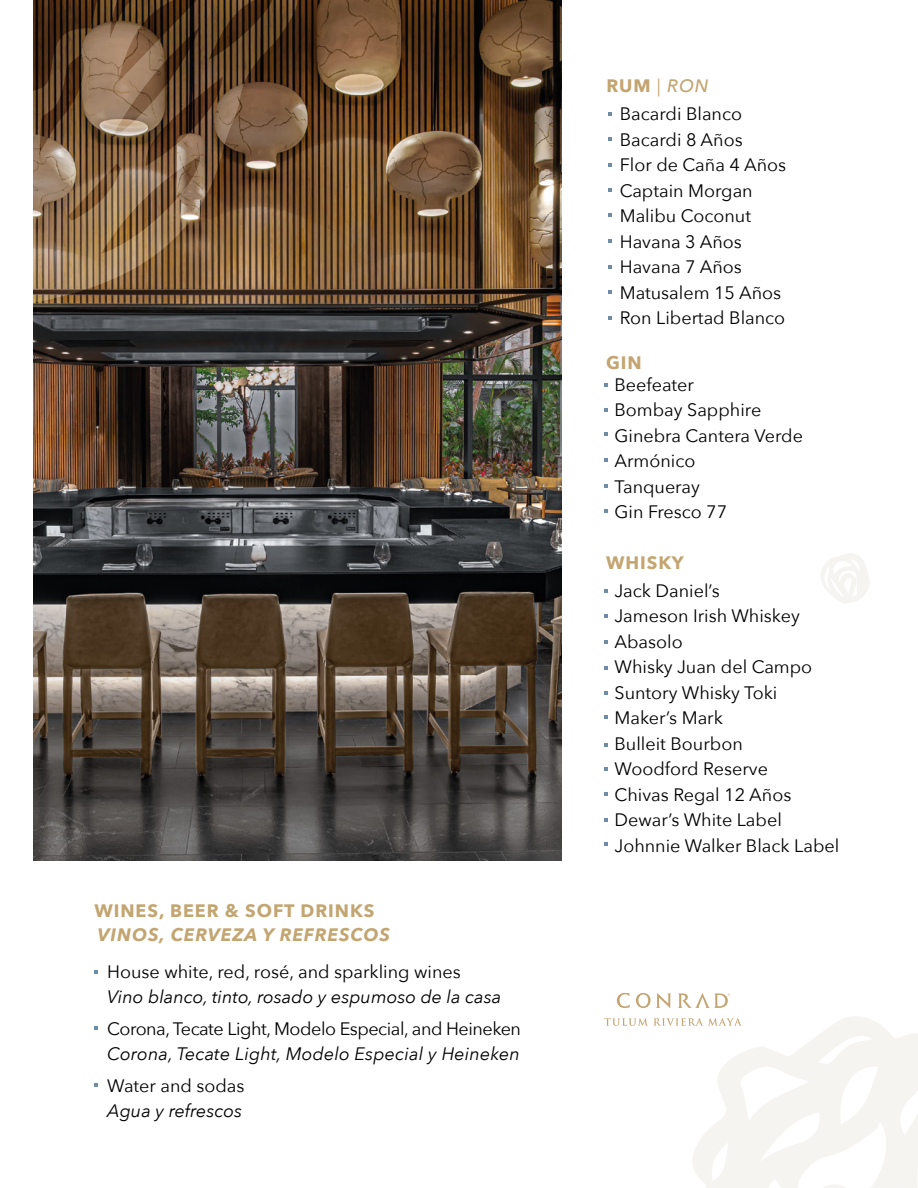
<style>
.page{position:relative;width:918px;height:1188px;background:#fff}
.page>*{position:absolute;margin:0;border:0;box-sizing:border-box;transform-origin:0 0}
.t1{font:18px/25.5px "Avenir Next";color:#000}
.t2{font:italic 18px "Avenir Next";color:#000}
.t3{font:18px "Avenir Next";letter-spacing:-.025em;color:#000}
.t4{font:700 18px "Avenir Next";letter-spacing:.05em;color:#c3a571}
.t5{font:italic 700 18px "Avenir Next";letter-spacing:.05em;color:#c3a571}
.s1{font-weight:400}
.s2{font-weight:500;font-style:italic}
</style>
<div class="page">
<svg style="left:617px;top:993px;width:13px;height:15px"></svg>
<svg style="left:636px;top:993px;width:35px;height:15px"></svg>
<svg style="left:678px;top:993px;width:52px;height:15px"></svg>
<svg style="left:604px;top:383px;width:4px;height:4px"></svg>
<svg style="left:604px;top:408px;width:4px;height:3px"></svg>
<svg style="left:604px;top:433px;width:4px;height:3px"></svg>
<svg style="left:604px;top:458px;width:4px;height:4px"></svg>
<svg style="left:604px;top:484px;width:4px;height:3px"></svg>
<svg style="left:604px;top:510px;width:4px;height:3px"></svg>
<svg style="left:608px;top:137px;width:3px;height:4px"></svg>
<svg style="left:608px;top:213px;width:3px;height:4px"></svg>
<svg style="left:608px;top:239px;width:3px;height:4px"></svg>
<svg style="left:608px;top:290px;width:3px;height:4px"></svg>
<svg style="left:608px;top:316px;width:3px;height:4px"></svg>
<svg style="left:95px;top:970px;width:3px;height:4px"></svg>
<svg style="left:95px;top:1026px;width:3px;height:4px"></svg>
<svg style="left:95px;top:1083px;width:3px;height:4px"></svg>
<svg style="left:604px;top:589px;width:4px;height:4px"></svg>
<svg style="left:604px;top:614px;width:4px;height:3px"></svg>
<svg style="left:604px;top:640px;width:4px;height:4px"></svg>
<svg style="left:604px;top:666px;width:4px;height:3px"></svg>
<svg style="left:604px;top:692px;width:4px;height:3px"></svg>
<svg style="left:604px;top:716px;width:4px;height:3px"></svg>
<svg style="left:604px;top:743px;width:4px;height:3px"></svg>
<svg style="left:604px;top:767px;width:4px;height:3px"></svg>
<svg style="left:604px;top:793px;width:4px;height:3px"></svg>
<svg style="left:604px;top:818px;width:4px;height:4px"></svg>
<svg style="left:604px;top:842px;width:4px;height:3px"></svg>
<img style="left:34px;top:0;width:528px;height:861px">
<img style="left:34px;top:0;width:264px;height:553px">
<svg style="left:604px;top:1016px;width:314px;height:172px"></svg>
<svg style="left:821px;top:553px;width:49px;height:50px"></svg>
<p class="t4" style="left:95px;top:896px;width:281px">WINES, BEER &amp; SOFT DRINKS</p>
<p class="t5" style="left:98px;top:919px;width:294px">VINOS, CERVEZA Y REFRESCOS</p>
<p class="t1" style="left:107px;top:958px;width:355px">House white, red, rosé, and sparkling wines</p>
<p class="t2" style="left:107px;top:982px;width:396px">Vino blanco, tinto, rosado y espumoso de la casa</p>
<p class="t3" style="left:107px;top:1013px;width:415px">Corona, Tecate Light, Modelo Especial, and Heineken</p>
<p class="t2" style="left:107px;top:1039px;width:414px">Corona, Tecate Light, Modelo Especial y Heineken</p>
<p class="t1" style="left:107px;top:1072px;width:139px">Water and sodas</p>
<p class="t2" style="left:107px;top:1096px;width:136px">Agua y refrescos</p>
<p class="t4" style="left:606px;top:70px;width:104px">RUM <span class="s1">|</span> <span class="s2">RON</span></p>
<p class="t1" style="left:620px;top:100px;width:168px">Bacardi Blanco<br>Bacardi 8 Años<br>Flor de Caña 4 Años<br>Captain Morgan<br>Malibu Coconut<br>Havana 3 Años<br>Havana 7 Años<br>Matusalem 15 Años<br>Ron Libertad Blanco</p>
<p class="t4" style="left:606px;top:347px;width:37px">GIN</p>
<p class="t1" style="left:615px;top:371px;width:190px">Beefeater<br>Bombay Sapphire<br>Ginebra Cantera Verde<br>Armónico<br>Tanqueray<br>Gin Fresco 77</p>
<p class="t4" style="left:606px;top:547px;width:79px">WHISKY</p>
<p class="t1" style="left:615px;top:577px;width:226px">Jack Daniel’s<br>Jameson Irish Whiskey<br>Abasolo<br>Whisky Juan del Campo<br>Suntory Whisky Toki<br>Maker’s Mark<br>Bulleit Bourbon<br>Woodford Reserve<br>Chivas Regal 12 Años<br>Dewar’s White Label<br>Johnnie Walker Black Label</p>
</div>
